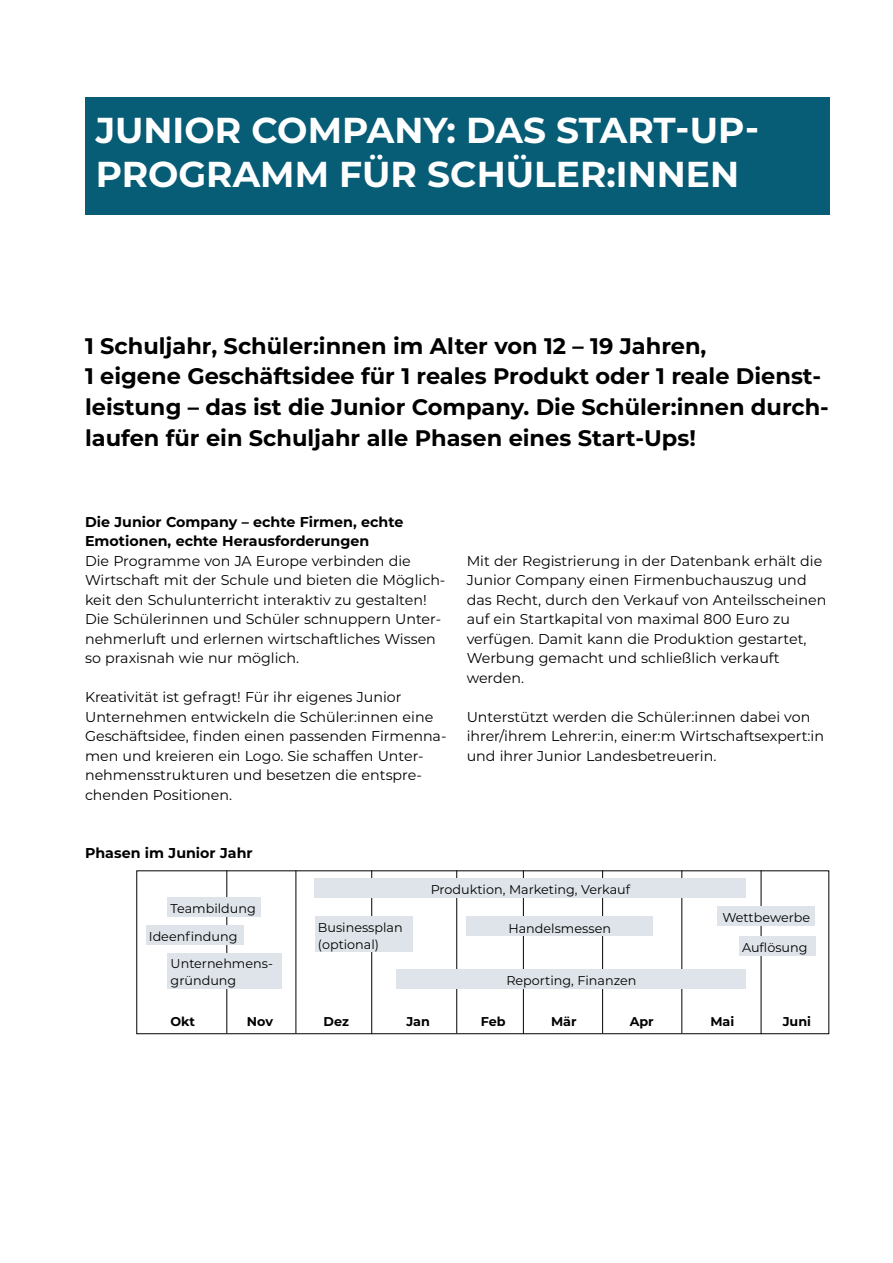
<style>
.page{position:relative;width:893px;height:1263px;background:#fff}
.page>*{position:absolute;margin:0;border:0;box-sizing:border-box;transform-origin:0 0}
.t1{font:700 36px/43.5px "Montserrat";color:#fff}
.t2{font:700 22.5px/30.8px "Montserrat";color:#000}
.t3{font:14.25px/19.5px "Montserrat";color:#000}
.t4{font:700 14.25px/19.5px "Montserrat";color:#000}
.t5{font:12.75px/16.5px "Montserrat";color:#000}
.t6{font:700 12.75px "Montserrat";color:#000}
</style>
<div class="page">
<div style="left:85px;top:98px;width:744px;height:117px;background:#075d76"></div>
<hr style="left:523px;top:870px;width:1px;height:164px;background:#000">
<hr style="left:456px;top:870px;width:1px;height:163px;background:#000">
<hr style="left:371px;top:870px;width:1px;height:164px;background:#000">
<hr style="left:296px;top:870px;width:1px;height:163px;background:#000">
<hr style="left:226px;top:870px;width:1px;height:163px;background:#000">
<hr style="left:681px;top:870px;width:1px;height:163px;background:#000">
<hr style="left:602px;top:870px;width:1px;height:163px;background:#000">
<hr style="left:761px;top:870px;width:1px;height:164px;background:#000">
<div style="left:315px;top:878px;width:431px;height:19px;background:#dee4e9"></div>
<div style="left:717px;top:906px;width:98px;height:19px;background:#dee4e9"></div>
<div style="left:396px;top:969px;width:350px;height:19px;background:#dee4e9"></div>
<div style="left:467px;top:917px;width:186px;height:19px;background:#dee4e9"></div>
<div style="left:315px;top:916px;width:97px;height:36px;background:#dee4e9"></div>
<div style="left:167px;top:953px;width:115px;height:35px;background:#dee4e9"></div>
<div style="left:146px;top:925px;width:97px;height:20px;background:#dee4e9"></div>
<div style="left:167px;top:897px;width:94px;height:20px;background:#dee4e9"></div>
<div style="left:739px;top:936px;width:76px;height:20px;background:#dee4e9"></div>
<h1 class="t1" style="left:96px;top:107px;width:665px">JUNIOR COMPANY: DAS START-UP-<br>PROGRAMM FÜR SCHÜLER:INNEN</h1>
<p class="t2" style="left:85px;top:329px;width:745px">1 Schuljahr, Schüler:innen im Alter von 12 – 19 Jahren,<br>1 eigene Geschäftsidee für 1 reales Produkt oder 1 reale Dienst&shy;leistung – das ist die Junior Company. Die Schüler:innen durch&shy;laufen für ein Schuljahr alle Phasen eines Start-Ups!</p>
<p class="t4" style="left:85px;top:511px;width:320px">Die Junior Company – echte Firmen, echte<br>Emotionen, echte Herausforderungen</p>
<p class="t3" style="left:85px;top:550px;width:362px">Die Programme von JA Europe verbinden die Wirtschaft mit der Schule und bieten die Möglich&shy;keit den Schulunterricht interaktiv zu gestalten!<br>Die Schülerinnen und Schüler schnuppern Unter&shy;nehmerluft und erlernen wirtschaftliches Wissen so praxisnah wie nur möglich.</p>
<p class="t3" style="left:85px;top:687px;width:363px">Kreativität ist gefragt! Für ihr eigenes Junior Unternehmen entwickeln die Schüler:innen eine Geschäftsidee, finden einen passenden Firmenna&shy;men und kreieren ein Logo. Sie schaffen Unter&shy;nehmensstrukturen und besetzen die entspre&shy;chenden Positionen.</p>
<p class="t4" style="left:85px;top:843px;width:169px">Phasen im Junior Jahr</p>
<p class="t3" style="left:467px;top:550px;width:361px">Mit der Registrierung in der Datenbank erhält die Junior Company einen Firmenbuchauszug und das Recht, durch den Verkauf von Anteilsscheinen auf ein Startkapital von maximal 800 Euro zu verfügen. Damit kann die Produktion gestartet, Werbung gemacht und schließlich verkauft werden.</p>
<p class="t3" style="left:467px;top:706px;width:359px">Unterstützt werden die Schüler:innen dabei von ihrer/ihrem Lehrer:in, einer:m Wirtschaftsexpert:in und ihrer Junior Landesbetreuerin.</p>
<p class="t5" style="left:171px;top:900px;width:87px">Teambildung</p>
<p class="t5" style="left:149px;top:928px;width:90px">Ideenfindung</p>
<p class="t5" style="left:171px;top:955px;width:104px">Unternehmens&shy;gründung</p>
<p class="t5" style="left:431px;top:881px;width:201px">Produktion, Marketing, Verkauf</p>
<p class="t5" style="left:318px;top:919px;width:86px">Businessplan</p>
<p class="t5" style="left:508px;top:919px;width:104px">Handelsmessen</p>
<p class="t5" style="left:318px;top:935px;width:63px">(optional)</p>
<p class="t5" style="left:506px;top:972px;width:132px">Reporting, Finanzen</p>
<p class="t5" style="left:722px;top:909px;width:89px">Wettbewerbe</p>
<p class="t5" style="left:742px;top:939px;width:67px">Auflösung</p>
<p class="t6" style="left:170px;top:1012px;width:26px">Okt</p>
<p class="t6" style="left:247px;top:1012px;width:28px">Nov</p>
<p class="t6" style="left:323px;top:1012px;width:27px">Dez</p>
<p class="t6" style="left:406px;top:1012px;width:25px">Jan</p>
<p class="t6" style="left:481px;top:1012px;width:26px">Feb</p>
<p class="t6" style="left:551px;top:1012px;width:27px">Mär</p>
<p class="t6" style="left:630px;top:1012px;width:26px">Apr</p>
<p class="t6" style="left:710px;top:1012px;width:25px">Mai</p>
<p class="t6" style="left:783px;top:1012px;width:30px">Juni</p>
</div>
